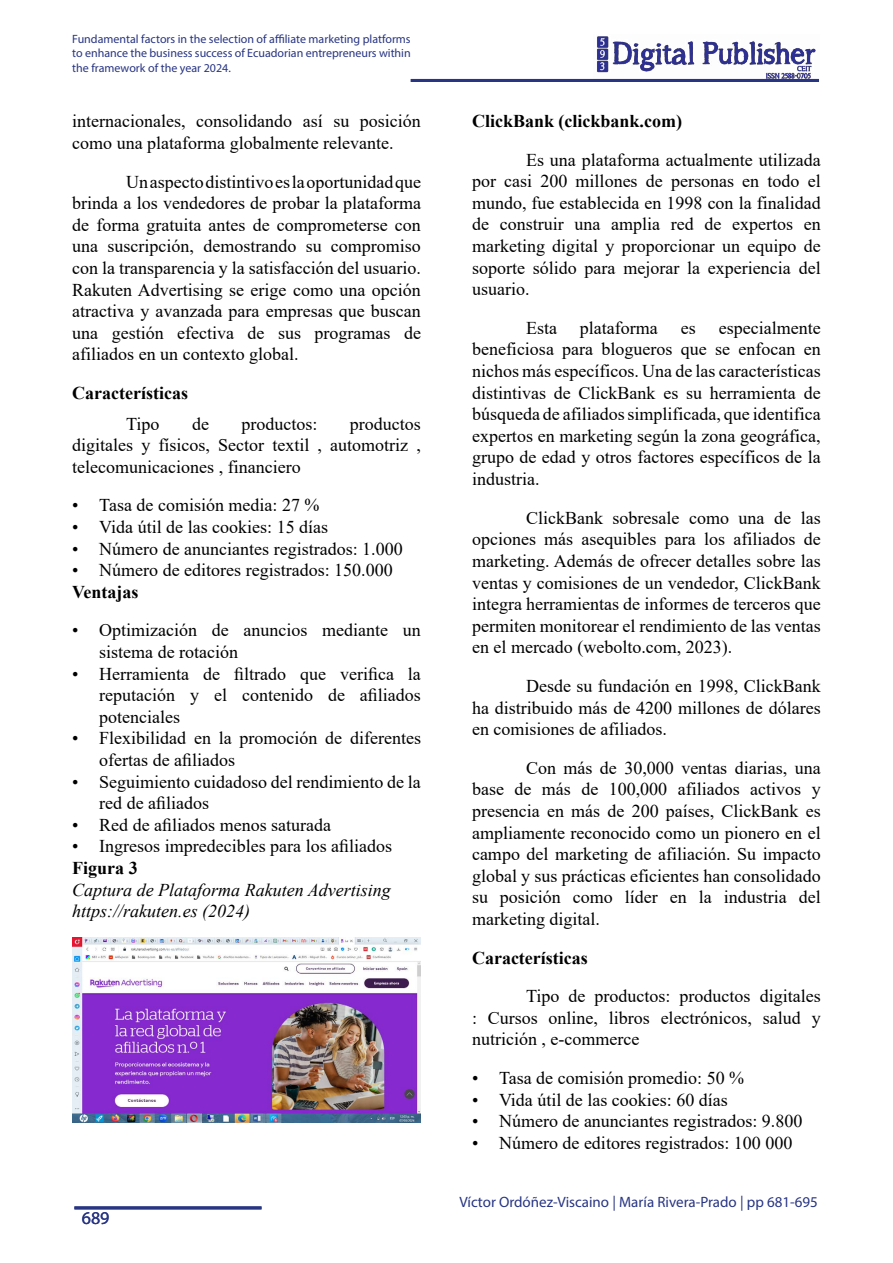
<style>
.page{position:relative;width:893px;height:1263px;background:#fff}
.page>*{position:absolute;margin:0;border:0;box-sizing:border-box;transform-origin:0 0}
.t1{font:18px/21.6px "Times New Roman";color:#000;text-align:justify}
.t2{font:700 18px "Times New Roman";color:#000}
.t3{font:italic 18px/21.6px "Times New Roman";color:#000}
.t4{font:18px "Myriad Pro";color:#283583}
.t5{font:15px "Myriad Pro";color:#283583}
.t6{font:12px/14.4px "Myriad Pro";color:#283583;text-align:justify}
</style>
<div class="page">
<img style="left:594px;top:36px;width:225px;height:43px">
<hr style="left:411px;top:79px;width:408px;height:3px;background:#283583">
<hr style="left:74px;top:1206px;width:187px;height:3px;background:#283583">
<img style="left:72px;top:938px;width:349px;height:184px">
<p class="t6" style="left:72px;top:31px;width:340px">Fundamental factors in the selection of affiliate marketing platforms to enhance the business success of Ecuadorian entrepreneurs within the framework of the year 2024.</p>
<p class="t1" style="left:72px;top:110px;width:350px">internacionales, consolidando así su posición como una plataforma globalmente relevante.</p>
<p class="t1" style="left:72px;top:170px;width:350px;text-indent:54px">Un aspecto distintivo es la oportunidad que brinda a los vendedores de probar la plataforma de forma gratuita antes de comprometerse con una suscripción, demostrando su compromiso con la transparencia y la satisfacción del usuario.<br>Rakuten Advertising se erige como una opción atractiva y avanzada para empresas que buscan una gestión efectiva de sus programas de afiliados en un contexto global.</p>
<p class="t2" style="left:72px;top:380px;width:117px">Características</p>
<p class="t1" style="left:126px;top:412px;width:35px">Tipo</p>
<p class="t1" style="left:192px;top:412px;width:18px">de</p>
<p class="t1" style="left:242px;top:412px;width:77px">productos:</p>
<p class="t1" style="left:72px;top:412px;width:350px;text-indent:278px">productos digitales y físicos, Sector textil , automotriz , telecomunicaciones , financiero</p>
<p class="t1" style="left:72px;top:494px;width:249px">• Tasa de comisión media: 27 %</p>
<p class="t1" style="left:72px;top:516px;width:257px">• Vida útil de las cookies: 15 días</p>
<p class="t1" style="left:72px;top:537px;width:332px">• Número de anunciantes registrados: 1.000</p>
<p class="t1" style="left:72px;top:559px;width:322px">• Número de editores registrados: 150.000</p>
<p class="t2" style="left:72px;top:579px;width:68px">Ventajas</p>
<p class="t1" style="left:99px;top:619px;width:323px;text-indent:-27px">• Optimización de anuncios mediante un sistema de rotación</p>
<p class="t1" style="left:99px;top:662px;width:323px;text-indent:-27px">• Herramienta de filtrado que verifica la reputación y el contenido de afiliados potenciales</p>
<p class="t1" style="left:99px;top:727px;width:323px;text-indent:-27px">• Flexibilidad en la promoción de diferentes ofertas de afiliados</p>
<p class="t1" style="left:99px;top:770px;width:323px;text-indent:-27px">• Seguimiento cuidadoso del rendimiento de la red de afiliados</p>
<p class="t1" style="left:72px;top:813px;width:260px">• Red de afiliados menos saturada</p>
<p class="t1" style="left:72px;top:835px;width:321px">• Ingresos impredecibles para los afiliados</p>
<p class="t2" style="left:72px;top:855px;width:67px">Figura 3</p>
<p class="t3" style="left:72px;top:878px;width:320px">Captura de Plataforma Rakuten Advertising https://rakuten.es (2024)</p>
<p class="t4" style="left:82px;top:1207px;width:29px">689</p>
<p class="t2" style="left:472px;top:108px;width:212px">ClickBank (clickbank.com)</p>
<p class="t1" style="left:472px;top:148px;width:350px;text-indent:54px">Es una plataforma actualmente utilizada por casi 200 millones de personas en todo el mundo, fue establecida en 1998 con la finalidad de construir una amplia red de expertos en marketing digital y proporcionar un equipo de soporte sólido para mejorar la experiencia del usuario.</p>
<p class="t1" style="left:526px;top:316px;width:32px">Esta</p>
<p class="t1" style="left:580px;top:316px;width:79px">plataforma</p>
<p class="t1" style="left:681px;top:316px;width:16px">es</p>
<p class="t1" style="left:472px;top:316px;width:350px;text-indent:247px">especialmente beneficiosa para blogueros que se enfocan en nichos más específicos. Una de las características distintivas de ClickBank es su herramienta de búsqueda de afiliados simplificada, que identifica expertos en marketing según la zona geográfica, grupo de edad y otros factores específicos de la industria.</p>
<p class="t1" style="left:472px;top:506px;width:350px;text-indent:54px">ClickBank sobresale como una de las opciones más asequibles para los afiliados de marketing. Además de ofrecer detalles sobre las ventas y comisiones de un vendedor, ClickBank integra herramientas de informes de terceros que permiten monitorear el rendimiento de las ventas en el mercado (webolto.com, 2023).</p>
<p class="t1" style="left:472px;top:674px;width:350px;text-indent:54px">Desde su fundación en 1998, ClickBank ha distribuido más de 4200 millones de dólares en comisiones de afiliados.</p>
<p class="t1" style="left:472px;top:756px;width:350px;text-indent:54px">Con más de 30,000 ventas diarias, una base de más de 100,000 afiliados activos y presencia en más de 200 países, ClickBank es ampliamente reconocido como un pionero en el campo del marketing de afiliación. Su impacto global y sus prácticas eficientes han consolidado su posición como líder en la industria del marketing digital.</p>
<p class="t2" style="left:472px;top:944px;width:117px">Características</p>
<p class="t1" style="left:472px;top:985px;width:350px;text-indent:54px">Tipo de productos: productos digitales : Cursos online, libros electrónicos, salud y nutrición , e-commerce</p>
<p class="t1" style="left:472px;top:1066px;width:274px">• Tasa de comisión promedio: 50 %</p>
<p class="t1" style="left:472px;top:1088px;width:257px">• Vida útil de las cookies: 60 días</p>
<p class="t1" style="left:472px;top:1110px;width:332px">• Número de anunciantes registrados: 9.800</p>
<p class="t1" style="left:472px;top:1131px;width:322px">• Número de editores registrados: 100 000</p>
<p class="t5" style="left:459px;top:1193px;width:360px">Víctor Ordóñez-Viscaino | María Rivera-Prado | pp 681-695</p>
</div>
